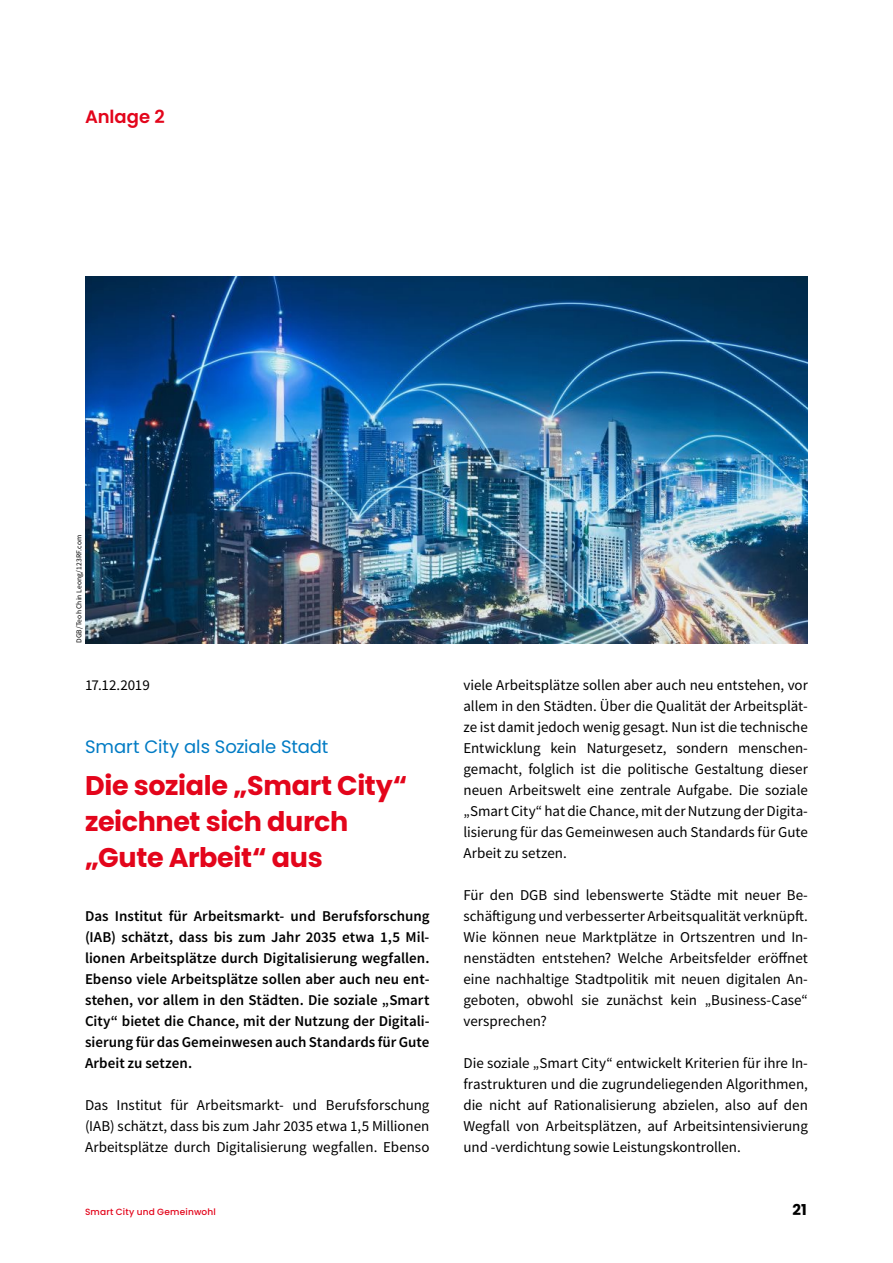
<style>
.page{position:relative;width:893px;height:1263px;background:#fff}
.page>*{position:absolute;margin:0;border:0;box-sizing:border-box;transform-origin:0 0}
.t1{font:700 27px/36px "Poppins";letter-spacing:-.015em;color:#e3051b}
.t2{font:18px "Poppins";letter-spacing:-.005em;color:#007bc4}
.t3{font:600 18px "Poppins";color:#e3051b}
.t4{font:15px/21px "Source Sans Pro";letter-spacing:-.005em;color:#000;text-align:justify}
.t5{font:600 15px/21px "Source Sans Pro";color:#000;text-align:justify}
.t6{font:700 15px "Poppins";color:#000}
.t7{font:500 9px "Poppins";letter-spacing:.02em;color:#e3051b}
.t8{font:7.5px "Source Sans Pro";letter-spacing:.015em;color:#000}
</style>
<div class="page">
<img style="left:85px;top:276px;width:723px;height:367px">
<p class="t3" style="left:85px;top:106px;width:81px">Anlage 2</p>
<p class="t8" style="left:74px;top:643px;width:110px;rotate:-90deg">DGB/Teoh Chin Leong/123RF.com</p>
<p class="t4" style="left:85px;top:674px;width:66px">17.12.2019</p>
<p class="t2" style="left:85px;top:736px;width:245px">Smart City als Soziale Stadt</p>
<h1 class="t1" style="left:85px;top:768px;width:324px">Die soziale „Smart City“ zeichnet sich durch „Gute Arbeit“ aus</h1>
<p class="t5" style="left:85px;top:905px;width:346px">Das Institut für Arbeitsmarkt- und Berufsforschung (IAB) schätzt, dass bis zum Jahr 2035 etwa 1,5 Mil&shy;lionen Arbeitsplätze durch Digitalisierung wegfallen.<br>Ebenso viele Arbeitsplätze sollen aber auch neu ent&shy;stehen, vor allem in den Städten. Die soziale „Smart City“ bietet die Chance, mit der Nutzung der Digitali&shy;sierung für das Gemeinwesen auch Standards für Gute Arbeit zu setzen.</p>
<p class="t4" style="left:85px;top:1094px;width:346px">Das Institut für Arbeitsmarkt- und Berufsforschung (IAB) schätzt, dass bis zum Jahr 2035 etwa 1,5 Millionen Arbeitsplätze durch Digitalisierung wegfallen. Ebenso</p>
<p class="t4" style="left:463px;top:674px;width:346px">viele Arbeitsplätze sollen aber auch neu entstehen, vor allem in den Städten. Über die Qualität der Arbeitsplät&shy;ze ist damit jedoch wenig gesagt. Nun ist die technische Entwicklung kein Naturgesetz, sondern menschen&shy;gemacht, folglich ist die politische Gestaltung dieser neuen Arbeitswelt eine zentrale Aufgabe. Die soziale „Smart City“ hat die Chance, mit der Nutzung der Digita&shy;lisierung für das Gemeinwesen auch Standards für Gute Arbeit zu setzen.</p>
<p class="t4" style="left:463px;top:884px;width:346px">Für den DGB sind lebenswerte Städte mit neuer Be&shy;schäftigung und verbesserter Arbeitsqualität verknüpft.<br>Wie können neue Marktplätze in Ortszentren und In&shy;nenstädten entstehen? Welche Arbeitsfelder eröffnet eine nachhaltige Stadtpolitik mit neuen digitalen An&shy;geboten, obwohl sie zunächst kein „Business-Case“ versprechen?</p>
<p class="t4" style="left:463px;top:1052px;width:346px">Die soziale „Smart City“ entwickelt Kriterien für ihre In&shy;frastrukturen und die zugrundeliegenden Algorithmen, die nicht auf Rationalisierung abzielen, also auf den Wegfall von Arbeitsplätzen, auf Arbeitsintensivierung und -verdichtung sowie Leistungskontrollen.</p>
<p class="t7" style="left:85px;top:1207px;width:132px">Smart City und Gemeinwohl</p>
<p class="t6" style="left:793px;top:1201px;width:16px">21</p>
</div>
